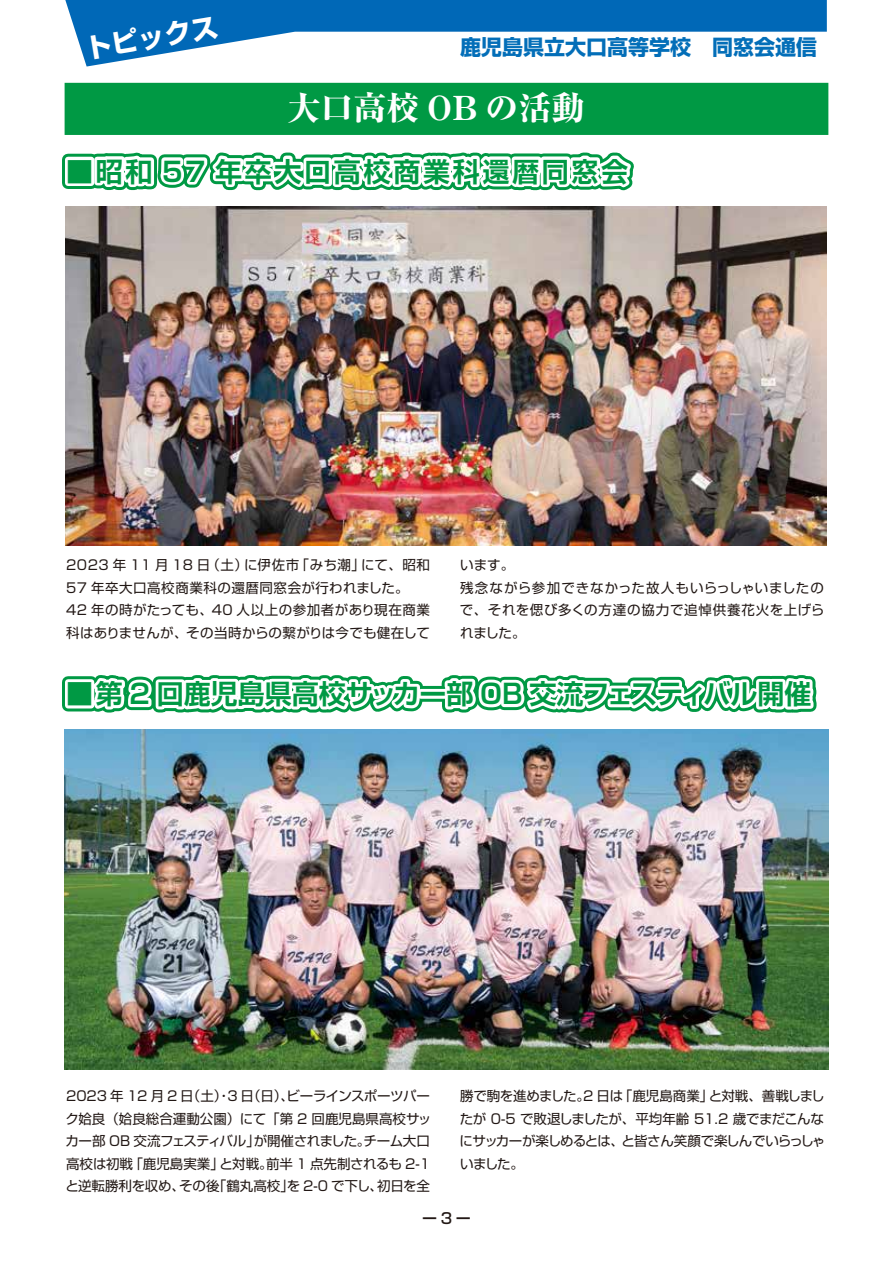
<style>
.page{position:relative;width:893px;height:1263px;background:#fff}
.page>*{position:absolute;margin:0;border:0;box-sizing:border-box;transform-origin:0 0}
.t1{font:800 33px "Ryumin Pro";color:#fff}
.t2{font:700 27px "Shin Go Pro De";color:#094}
.t3{font:700 27px "Shin Go Pro De";letter-spacing:.1em;color:#094}
.t4{font:700 27px "Shin Go Pro";color:#fff}
.t5{font:700 21px "Shin Go Pro";color:#036eb8}
.t6{font:500 15px "Shin Go Pro";color:#221815}
.t7{font:13.5px/22.5px "Shin Go Pro";color:#221815;text-align:justify}
.t8{font:13.5px/22.5px "Shin Go Pro";letter-spacing:.04em;color:#221815}
.t9{font:13.5px/22.5px "Shin Go Pro";letter-spacing:.05em;color:#221815}
</style>
<div class="page">
<div style="left:62px;top:154px;width:35px;height:35px;border:12px solid #094"></div>
<div style="left:65px;top:157px;width:29px;height:29px;border:6px solid #fff"></div>
<svg style="left:85px;top:82px;width:571px;height:109px"></svg>
<div style="left:62px;top:676px;width:35px;height:35px;border:12px solid #094"></div>
<div style="left:65px;top:679px;width:29px;height:29px;border:6px solid #fff"></div>
<svg style="left:79px;top:674px;width:738px;height:39px"></svg>
<div style="left:65px;top:83px;width:763px;height:52px;background:#094;border:2px solid #094"></div>
<svg style="left:65px;top:0;width:762px;height:67px;fill:#0068b7"></svg>
<img style="left:65px;top:206px;width:762px;height:340px">
<img style="left:65px;top:729px;width:763px;height:341px">
<h2 class="t4" style="left:82px;top:27px;width:136px;rotate:-9deg">トピックス</h2>
<h3 class="t5" style="left:460px;top:31px;width:359px">鹿児島県立大口高等学校　同窓会通信</h3>
<h1 class="t1" style="left:287px;top:82px;width:299px">大口高校 OB の活動</h1>
<h2 class="t3" style="left:66px;top:149px;width:564px">■昭和 57 年卒大口高校商業科還暦同窓会</h2>
<p class="t8" style="left:66px;top:552px;width:365px">2023 年 11 月 18 日（土）に伊佐市「みち潮」にて、昭和<br>57 年卒大口高校商業科の還暦同窓会が行われました。<br>42 年の時がたっても、40 人以上の参加者があり現在商業科はありませんが、その当時からの繋がりは今でも健在して</p>
<p class="t9" style="left:460px;top:552px;width:366px">います。<br>残念ながら参加できなかった故人もいらっしゃいましたので、それを偲び多くの方達の協力で追悼供養花火を上げられました。</p>
<h2 class="t2" style="left:66px;top:672px;width:747px">■第 2 回鹿児島県高校サッカー部 OB 交流フェスティバル開催</h2>
<p class="t7" style="left:65px;top:1083px;width:367px">2023 年 12 月 2 日（土）・3 日（日）、ビーラインスポーツパーク姶良（姶良総合運動公園）にて「第 2 回鹿児島県高校サッカー部 OB 交流フェスティバル」が開催されました。チーム大口高校は初戦「鹿児島実業」と対戦。前半 1 点先制されるも 2-1と逆転勝利を収め、その後「鶴丸高校」を 2-0 で下し、初日を全</p>
<p class="t7" style="left:460px;top:1083px;width:367px">勝で駒を進めました。2 日は「鹿児島商業」と対戦、善戦しましたが 0-5 で敗退しましたが、平均年齢 51.2 歳でまだこんなにサッカーが楽しめるとは、と皆さん笑顔で楽しんでいらっしゃいました。</p>
<p class="t6" style="left:422px;top:1206px;width:50px">ー3ー</p>
</div>
